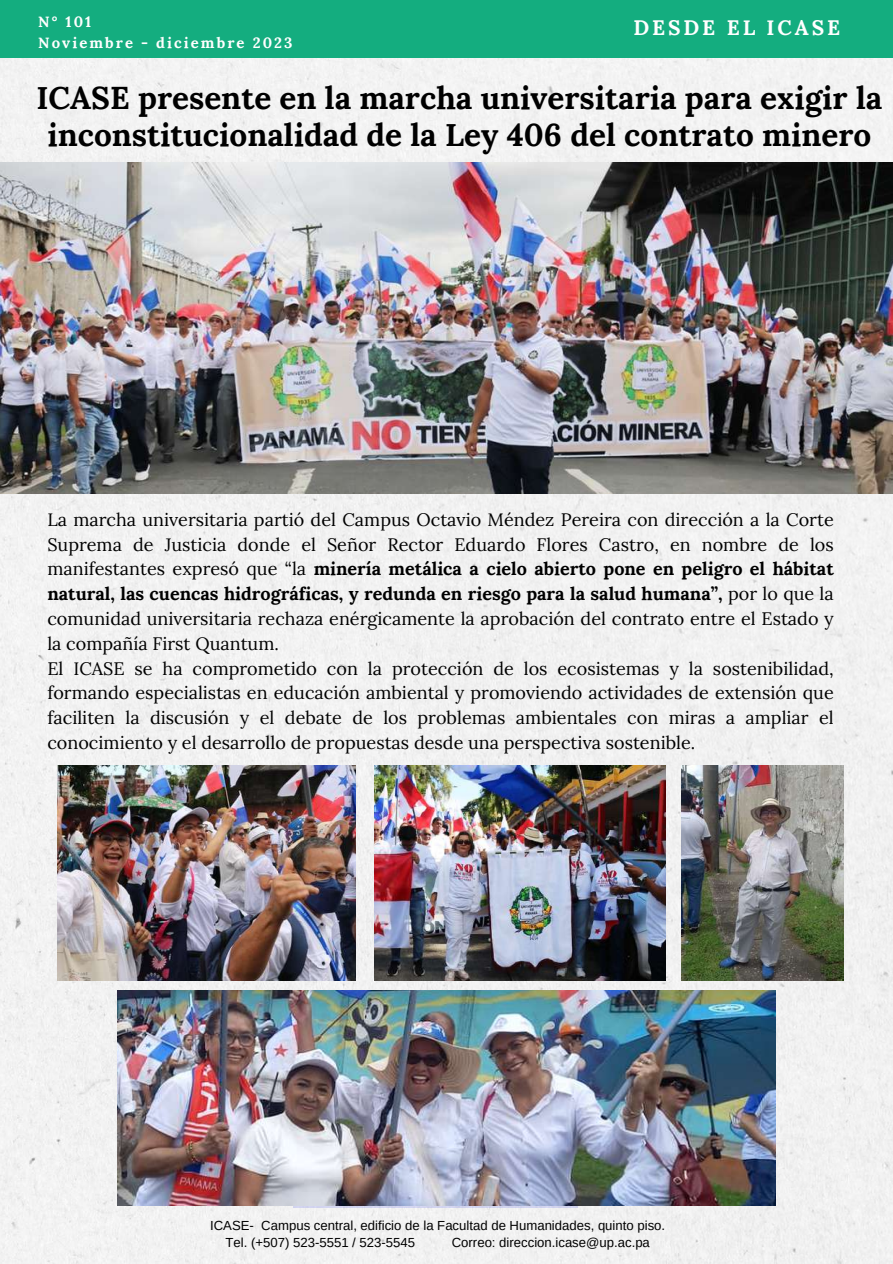
<style>
.page{position:relative;width:893px;height:1264px;background:#fff}
.page>*{position:absolute;margin:0;border:0;box-sizing:border-box;transform-origin:0 0}
.t1{font:700 31.5px/37.2px "Lora";color:#000;text-align:center}
.t2{font:700 20.85px "Lora";letter-spacing:.14em;color:#fff}
.t3{font:18px/24.8px "Lora";color:#000}
.t4{font:700 14.85px/20.2px "Lora";letter-spacing:.14em;color:#fff}
.t5{font:13.2px/17.5px "Arimo";color:#000}
.s1{font-weight:700}
</style>
<div class="page">
<div style="left:0;top:57px;width:892px;height:1206px;background:#f2f2f2"></div>
<hr style="left:293px;top:1204px;width:285px;height:3px;background:#222fe6">
<img style="left:58px;top:765px;width:298px;height:215px">
<img style="left:0;top:162px;width:892px;height:331px">
<div style="left:0;top:0;width:892px;height:57px;background:#14ad7f"></div>
<img style="left:118px;top:990px;width:658px;height:214px">
<img style="left:375px;top:765px;width:290px;height:215px">
<img style="left:681px;top:765px;width:162px;height:215px">
<p class="t4" style="left:38px;top:12px;width:256px">N° 101<br>Noviembre - diciembre 2023</p>
<p class="t2" style="left:633px;top:14px;width:208px">DESDE EL ICASE</p>
<h1 class="t1" style="left:36px;top:79px;width:847px">ICASE presente en la marcha universitaria para exigir la inconstitucionalidad de la Ley 406 del contrato minero</h1>
<p class="t3" style="left:47px;top:507px;width:787px">La marcha universitaria partió del Campus Octavio Méndez Pereira con dirección a la Corte Suprema de Justicia donde el Señor Rector Eduardo Flores Castro, en nombre de los manifestantes expresó que “la <span class="s1">minería metálica a cielo abierto pone en peligro el hábitat natural, las cuencas hidrográficas, y redunda en riesgo para la salud humana”,</span> por lo que la comunidad universitaria rechaza enérgicamente la aprobación del contrato entre el Estado y la compañía First Quantum.<br>El ICASE se ha comprometido con la protección de los ecosistemas y la sostenibilidad, formando especialistas en educación ambiental y promoviendo actividades de extensión que faciliten la discusión y el debate de los problemas ambientales con miras a ampliar el conocimiento y el desarrollo de propuestas desde una perspectiva sostenible.</p>
<p class="t5" style="left:225px;top:1216px;width:441px;text-indent:-15px">ICASE- Campus central, edificio de la Facultad de Humanidades, quinto piso.<br>Tel. (+507) 523-5551 / 523-5545</p>
<p class="t5" style="left:452px;top:1233px;width:200px">Correo: direccion.icase@up.ac.pa</p>
</div>
